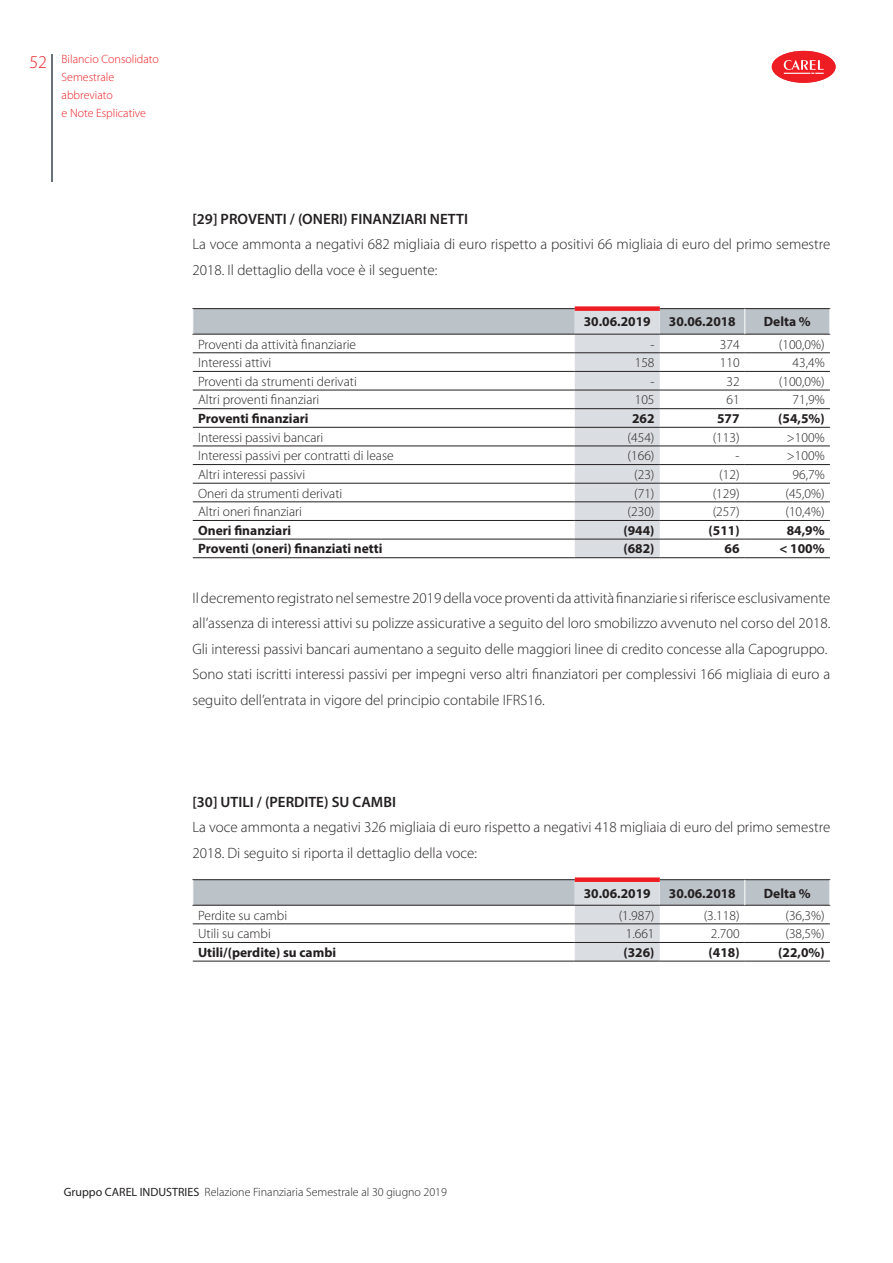
<style>
.page{position:relative;width:893px;height:1263px;background:#fff}
.page>*{position:absolute;margin:0;border:0;box-sizing:border-box;transform-origin:0 0}
.t1{font:300 18px "Myriad Pro";color:#ee1d23}
.testo{font:300 15px/25.5px "Myriad Pro";color:#231f20}
.titolino{font:600 15px "Myriad Pro";color:#231f20}
.testo_tabella{font:300 13.5px "Myriad Pro";color:#231f20}
.testo_tabella_grasse{font:700 13.5px "Myriad Pro";color:#231f20}
.intestazione_tabella{font:700 13.5px "Myriad Pro";color:#231f20}
.testo_tabella_grasse-2{font:300 13.5px "Myriad Pro";color:#231f20}
.t2{font:300 12px "Myriad Pro";color:#231f20}
.t3{font:300 12px/18px "Myriad Pro";color:#ee1d23}
.s1{font-weight:400}
</style>
<div class="page">
<hr style="left:52px;top:54px;width:1px;height:128px;background:#687379">
<div style="left:772px;top:51px;width:64px;height:32px;background:#ee1d23;border-radius:50%"></div>
<svg style="left:784px;top:60px;width:40px;height:14px"></svg>
<div style="left:575px;top:306px;width:85px;height:5px;background:#ee1d23"></div>
<hr style="left:192px;top:308px;width:383px;height:1px;background:#231f20">
<hr style="left:660px;top:308px;width:85px;height:1px;background:#231f20">
<hr style="left:745px;top:308px;width:85px;height:1px;background:#231f20">
<svg style="left:192px;top:309px;width:638px;height:249px"></svg>
<hr style="left:575px;top:961px;width:85px;height:1px;background:#231f20">
<div style="left:575px;top:877px;width:85px;height:5px;background:#ee1d23"></div>
<hr style="left:193px;top:961px;width:382px;height:1px;background:#231f20">
<hr style="left:660px;top:961px;width:85px;height:1px;background:#231f20">
<hr style="left:745px;top:961px;width:85px;height:1px;background:#231f20">
<hr style="left:192px;top:879px;width:383px;height:1px;background:#231f20">
<hr style="left:660px;top:879px;width:85px;height:1px;background:#231f20">
<hr style="left:745px;top:879px;width:85px;height:1px;background:#231f20">
<svg style="left:192px;top:880px;width:638px;height:81px"></svg>
<p class="t1" style="left:29px;top:51px;width:19px">52</p>
<p class="t3" style="left:62px;top:50px;width:99px">Bilancio Consolidato<br>Semestrale abbreviato<br>e Note Esplicative</p>
<p class="titolino" style="left:192px;top:209px;width:277px">[29] PROVENTI / (ONERI) FINANZIARI NETTI</p>
<p class="testo" style="left:192px;top:231px;width:639px">La voce ammonta a negativi 682 migliaia di euro rispetto a positivi 66 migliaia di euro del primo semestre<br>2018. Il dettaglio della voce è il seguente:</p>
<p class="intestazione_tabella" style="left:584px;top:313px;width:68px">30.06.2019</p>
<p class="intestazione_tabella" style="left:669px;top:313px;width:68px">30.06.2018</p>
<p class="intestazione_tabella" style="left:764px;top:313px;width:48px">Delta %</p>
<p class="testo_tabella" style="left:198px;top:336px;width:160px">Proventi da attività finanziarie</p>
<p class="testo_tabella" style="left:650px;top:336px;width:6px">-</p>
<p class="testo_tabella" style="left:720px;top:336px;width:21px">374</p>
<p class="testo_tabella" style="left:779px;top:336px;width:47px">(100,0%)</p>
<p class="testo_tabella" style="left:198px;top:354px;width:75px">Interessi attivi</p>
<p class="testo_tabella" style="left:635px;top:354px;width:21px">158</p>
<p class="testo_tabella" style="left:720px;top:354px;width:21px">110</p>
<p class="testo_tabella" style="left:793px;top:354px;width:34px">43,4%</p>
<p class="testo_tabella" style="left:198px;top:373px;width:160px">Proventi da strumenti derivati</p>
<p class="testo_tabella" style="left:650px;top:373px;width:6px">-</p>
<p class="testo_tabella" style="left:726px;top:373px;width:15px">32</p>
<p class="testo_tabella" style="left:779px;top:373px;width:47px">(100,0%)</p>
<p class="testo_tabella" style="left:198px;top:392px;width:123px">Altri proventi finanziari</p>
<p class="testo_tabella" style="left:635px;top:392px;width:21px">105</p>
<p class="testo_tabella" style="left:726px;top:392px;width:15px">61</p>
<p class="testo_tabella" style="left:793px;top:392px;width:34px">71,9%</p>
<p class="testo_tabella_grasse" style="left:198px;top:410px;width:112px">Proventi finanziari</p>
<p class="testo_tabella_grasse" style="left:632px;top:410px;width:24px">262</p>
<p class="testo_tabella_grasse" style="left:717px;top:410px;width:24px">577</p>
<p class="testo_tabella_grasse" style="left:778px;top:410px;width:48px">(54,5%)</p>
<p class="testo_tabella" style="left:198px;top:429px;width:127px">Interessi passivi bancari</p>
<p class="testo_tabella" style="left:628px;top:429px;width:28px">(454)</p>
<p class="testo_tabella" style="left:713px;top:429px;width:28px">(113)</p>
<p class="testo_tabella" style="left:787px;top:429px;width:39px">&gt;100%</p>
<p class="testo_tabella" style="left:198px;top:448px;width:197px">Interessi passivi per contratti di lease</p>
<p class="testo_tabella" style="left:628px;top:448px;width:28px">(166)</p>
<p class="testo_tabella" style="left:736px;top:448px;width:6px">-</p>
<p class="testo_tabella" style="left:787px;top:448px;width:39px">&gt;100%</p>
<p class="testo_tabella" style="left:198px;top:466px;width:109px">Altri interessi passivi</p>
<p class="testo_tabella" style="left:634px;top:466px;width:22px">(23)</p>
<p class="testo_tabella" style="left:719px;top:466px;width:22px">(12)</p>
<p class="testo_tabella" style="left:793px;top:466px;width:34px">96,7%</p>
<p class="testo_tabella" style="left:198px;top:485px;width:146px">Oneri da strumenti derivati</p>
<p class="testo_tabella" style="left:634px;top:485px;width:22px">(71)</p>
<p class="testo_tabella" style="left:713px;top:485px;width:28px">(129)</p>
<p class="testo_tabella" style="left:785px;top:485px;width:41px">(45,0%)</p>
<p class="testo_tabella_grasse-2" style="left:198px;top:504px;width:106px">Altri oneri finanziari</p>
<p class="testo_tabella_grasse-2" style="left:628px;top:504px;width:28px">(230)</p>
<p class="testo_tabella_grasse-2" style="left:713px;top:504px;width:28px">(257)</p>
<p class="testo_tabella_grasse-2" style="left:785px;top:504px;width:41px">(10,4%)</p>
<p class="testo_tabella_grasse" style="left:198px;top:521px;width:95px">Oneri finanziari</p>
<p class="testo_tabella_grasse" style="left:624px;top:521px;width:32px">(944)</p>
<p class="testo_tabella_grasse" style="left:709px;top:521px;width:32px">(511)</p>
<p class="testo_tabella_grasse" style="left:787px;top:521px;width:39px">84,9%</p>
<p class="testo_tabella_grasse" style="left:198px;top:540px;width:186px">Proventi (oneri) finanziati netti</p>
<p class="testo_tabella_grasse" style="left:624px;top:540px;width:32px">(682)</p>
<p class="testo_tabella_grasse" style="left:725px;top:540px;width:16px">66</p>
<p class="testo_tabella_grasse" style="left:779px;top:540px;width:47px">&lt; 100%</p>
<p class="testo" style="left:192px;top:585px;width:639px">Il decremento registrato nel semestre 2019 della voce proventi da attività finanziarie si riferisce esclusivamente all’assenza di interessi attivi su polizze assicurative a seguito del loro smobilizzo avvenuto nel corso del 2018.</p>
<p class="testo" style="left:192px;top:636px;width:636px">Gli interessi passivi bancari aumentano a seguito delle maggiori linee di credito concesse alla Capogruppo.</p>
<p class="testo" style="left:192px;top:661px;width:639px">Sono stati iscritti interessi passivi per impegni verso altri finanziatori per complessivi 166 migliaia di euro a seguito dell’entrata in vigore del principio contabile IFRS16.</p>
<p class="titolino" style="left:192px;top:792px;width:205px">[30] UTILI / (PERDITE) SU CAMBI</p>
<p class="testo" style="left:192px;top:814px;width:639px">La voce ammonta a negativi 326 migliaia di euro rispetto a negativi 418 migliaia di euro del primo semestre<br>2018. Di seguito si riporta il dettaglio della voce:</p>
<p class="intestazione_tabella" style="left:584px;top:884px;width:68px">30.06.2019</p>
<p class="intestazione_tabella" style="left:669px;top:884px;width:68px">30.06.2018</p>
<p class="intestazione_tabella" style="left:764px;top:884px;width:48px">Delta %</p>
<p class="testo_tabella" style="left:198px;top:907px;width:91px">Perdite su cambi</p>
<p class="testo_tabella" style="left:619px;top:907px;width:37px">(1.987)</p>
<p class="testo_tabella" style="left:704px;top:907px;width:37px">(3.118)</p>
<p class="testo_tabella" style="left:785px;top:907px;width:41px">(36,3%)</p>
<p class="testo_tabella" style="left:198px;top:925px;width:74px">Utili su cambi</p>
<p class="testo_tabella" style="left:626px;top:925px;width:30px">1.661</p>
<p class="testo_tabella" style="left:711px;top:925px;width:30px">2.700</p>
<p class="testo_tabella" style="left:785px;top:925px;width:41px">(38,5%)</p>
<p class="testo_tabella_grasse" style="left:198px;top:943px;width:140px">Utili/(perdite) su cambi</p>
<p class="testo_tabella_grasse" style="left:624px;top:943px;width:32px">(326)</p>
<p class="testo_tabella_grasse" style="left:709px;top:943px;width:32px">(418)</p>
<p class="testo_tabella_grasse" style="left:778px;top:943px;width:48px">(22,0%)</p>
<p class="t2" style="left:64px;top:1184px;width:385px"><span class="s1">Gruppo CAREL INDUSTRIES</span> Relazione Finanziaria Semestrale al 30 giugno 2019</p>
</div>
